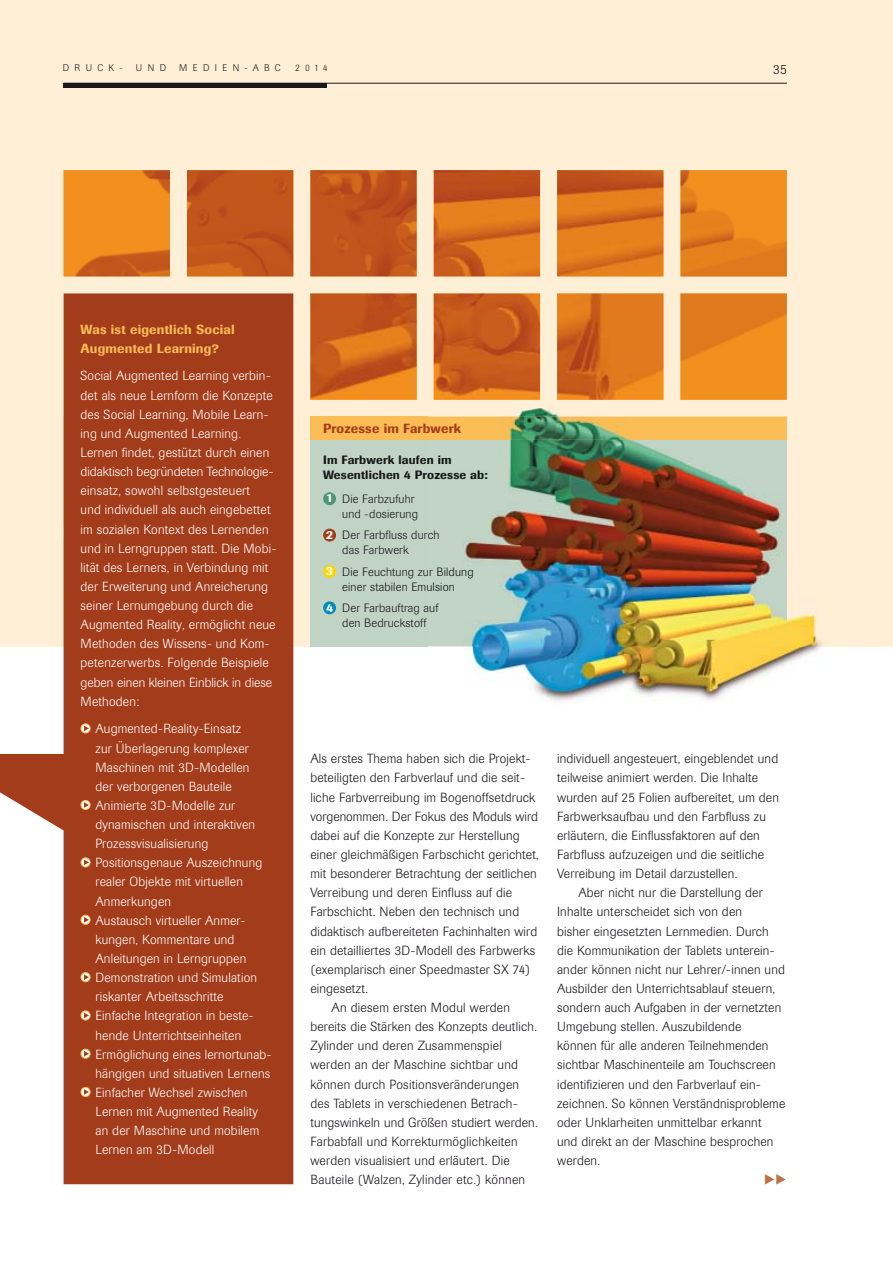
<style>
.page{position:relative;width:893px;height:1263px;background:#fff}
.page>*{position:absolute;margin:0;border:0;box-sizing:border-box;transform-origin:0 0}
.t1{font:300 13.5px "Berthold Imago BQ";color:#1a171b}
.t2{font:13.5px "European Pi Three";color:#bc7148}
.t3{font:300 13.2px/19.2px "Berthold Imago BQ";letter-spacing:.015em;color:#1a171b}
.t4{font:300 13.2px/19.2px "Berthold Imago BQ";letter-spacing:.015em;color:#fff}
.t5{font:500 13.2px/19.2px "Berthold Imago BQ";letter-spacing:.015em;color:#fabc55}
.t6{font:500 13.2px "Berthold Imago BQ";letter-spacing:.015em;color:#a33c1b}
.t7{font:300 12px/15px "Berthold Imago BQ";letter-spacing:.015em;color:#1a171b;text-align:center}
.t8{font:500 12px/15px "Berthold Imago BQ";letter-spacing:.015em;color:#1a171b}
.t9{font:300 9.6px "Berthold Imago BQ";letter-spacing:.56em;color:#1a171b}
.s1{color:#0e1516}
.s2{font-weight:500;color:#fff}
</style>
<div class="page">
<div style="left:0;top:0;width:892px;height:647px;background:#ffefd7"></div>
<svg style="left:64px;top:170px;width:722px;height:230px"></svg>
<img style="left:680px;top:293px;width:106px;height:107px">
<img style="left:557px;top:293px;width:106px;height:107px">
<img style="left:433px;top:293px;width:107px;height:107px">
<img style="left:310px;top:293px;width:106px;height:107px">
<img style="left:680px;top:170px;width:106px;height:106px">
<img style="left:557px;top:170px;width:106px;height:106px">
<img style="left:433px;top:170px;width:107px;height:106px">
<img style="left:310px;top:170px;width:106px;height:106px">
<img style="left:187px;top:170px;width:106px;height:106px">
<img style="left:64px;top:170px;width:106px;height:106px">
<svg style="left:0;top:293px;width:293px;height:891px;fill:#a33c1b"></svg>
<div style="left:310px;top:424px;width:476px;height:222px;background:#c1d3c5"></div>
<div style="left:310px;top:417px;width:476px;height:23px;background:#fabc55"></div>
<hr style="left:64px;top:83px;width:722px;height:1px;background:#1a171b">
<hr style="left:64px;top:83px;width:263px;height:4px;background:#1a171b">
<div style="left:81px;top:724px;width:9px;height:9px;background:#fff;border-radius:50%"></div>
<div style="left:81px;top:724px;width:9px;height:9px;border:1px solid #fabc55;border-radius:50%"></div>
<svg style="left:84px;top:726px;width:5px;height:5px"></svg>
<div style="left:81px;top:800px;width:9px;height:10px;background:#fff;border-radius:50%"></div>
<div style="left:81px;top:800px;width:9px;height:10px;border:1px solid #fabc55;border-radius:50%"></div>
<svg style="left:84px;top:802px;width:5px;height:6px"></svg>
<div style="left:81px;top:858px;width:9px;height:9px;background:#fff;border-radius:50%"></div>
<div style="left:81px;top:857px;width:9px;height:10px;border:1px solid #fabc55;border-radius:50%"></div>
<svg style="left:84px;top:860px;width:5px;height:5px"></svg>
<div style="left:81px;top:915px;width:9px;height:9px;background:#fff;border-radius:50%"></div>
<div style="left:81px;top:915px;width:9px;height:10px;border:1px solid #fabc55;border-radius:50%"></div>
<svg style="left:84px;top:917px;width:5px;height:6px"></svg>
<div style="left:81px;top:973px;width:9px;height:9px;background:#fff;border-radius:50%"></div>
<div style="left:81px;top:972px;width:9px;height:10px;border:1px solid #fabc55;border-radius:50%"></div>
<svg style="left:84px;top:974px;width:5px;height:6px"></svg>
<div style="left:81px;top:1011px;width:9px;height:9px;background:#fff;border-radius:50%"></div>
<div style="left:81px;top:1011px;width:9px;height:9px;border:1px solid #fabc55;border-radius:50%"></div>
<svg style="left:84px;top:1013px;width:5px;height:5px"></svg>
<div style="left:81px;top:1049px;width:9px;height:9px;background:#fff;border-radius:50%"></div>
<div style="left:81px;top:1049px;width:9px;height:10px;border:1px solid #fabc55;border-radius:50%"></div>
<svg style="left:84px;top:1051px;width:5px;height:6px"></svg>
<div style="left:81px;top:1087px;width:9px;height:10px;background:#fff;border-radius:50%"></div>
<div style="left:81px;top:1087px;width:9px;height:10px;border:1px solid #fabc55;border-radius:50%"></div>
<svg style="left:84px;top:1089px;width:5px;height:6px"></svg>
<div style="left:323px;top:492px;width:13px;height:13px;background:#4f9573;border-radius:50%"></div>
<div style="left:323px;top:529px;width:13px;height:13px;background:#a33c1b;border-radius:50%"></div>
<div style="left:323px;top:565px;width:13px;height:13px;background:#ffd500;border-radius:50%"></div>
<div style="left:323px;top:601px;width:13px;height:13px;background:#008dbb;border-radius:50%"></div>
<img style="left:465px;top:647px;width:355px;height:54px">
<img style="left:428px;top:408px;width:359px;height:47px">
<img style="left:747px;top:455px;width:75px;height:192px">
<img style="left:428px;top:646px;width:319px;height:1px">
<img style="left:428px;top:417px;width:358px;height:229px">
<img style="left:428px;top:424px;width:33px;height:10px">
<img style="left:428px;top:456px;width:23px;height:9px">
<img style="left:428px;top:471px;width:59px;height:9px">
<svg style="left:428px;top:531px;width:11px;height:8px"></svg>
<img style="left:428px;top:567px;width:45px;height:11px">
<img style="left:428px;top:582px;width:26px;height:9px">
<svg style="left:428px;top:604px;width:11px;height:11px"></svg>
<p class="t9" style="left:63px;top:64px;width:62px">DRUCK-</p>
<p class="t9" style="left:136px;top:64px;width:32px">UND</p>
<p class="t9" style="left:179px;top:64px;width:103px">MEDIEN-ABC</p>
<p class="t9" style="left:295px;top:64px;width:34px">2014</p>
<p class="t1" style="left:773px;top:64px;width:15px">35</p>
<p class="t5" style="left:81px;top:321px;width:155px">Was ist eigentlich Social<br>Augmented Learning?</p>
<p class="t4" style="left:81px;top:368px;width:197px">Social Augmented Learning verbin&shy;det als neue Lernform die Konzepte des Social Learning, Mobile Learn&shy;ing und Augmented Learning.<br>Lernen findet, gestützt durch einen didaktisch begründeten Technologie&shy;einsatz, sowohl selbstgesteuert<br>und individuell als auch eingebettet im sozialen Kontext des Lernenden und in Lerngruppen statt. Die Mobi&shy;lität des Lerners, in Verbindung mit der Erweiterung und Anreicherung seiner Lernumgebung durch die Augmented Reality, ermöglicht neue Methoden des Wissens- und Kom&shy;petenzerwerbs. Folgende Beispiele geben einen kleinen Einblick in diese Methoden:</p>
<p class="t4" style="left:95px;top:720px;width:177px">Augmented-Reality-Einsatz<br>zur Überlagerung komplexer<br>Maschinen mit 3D-Modellen<br>der verborgenen Bauteile<br>Animierte 3D-Modelle zur dynamischen und interaktiven<br>Prozessvisualisierung<br>Positionsgenaue Auszeichnung realer Objekte mit virtuellen<br>Anmerkungen<br>Austausch virtueller Anmer&shy;kungen, Kommentare und<br>Anleitungen in Lerngruppen<br>Demonstration und Simulation riskanter Arbeitsschritte<br>Einfache Integration in beste&shy;hende Unterrichtseinheiten<br>Ermöglichung eines lernortunab&shy;hängigen und situativen Lernens<br>Einfacher Wechsel zwischen<br>Lernen mit Augmented Reality an der Maschine und mobilem<br>Lernen am 3D-Modell</p>
<p class="t6" style="left:323px;top:424px;width:140px">Prozesse im Farbwerk</p>
<p class="t8" style="left:323px;top:454px;width:166px">Im Farbwerk laufe<span class="s1">n im<br></span>Wesentlichen 4 Pr<span class="s1">ozesse ab:</span></p>
<p class="t7" style="left:326px;top:492px;width:93px;text-align:right"><span class="s2">1</span> Die Farbzufuhr und -dosierung</p>
<p class="t7" style="left:342px;top:529px;width:99px;text-align:left;text-indent:-16px"><span class="s2">2</span> Der Farbfluss dur<span class="s1">ch </span>das Farbwerk</p>
<p class="t7" style="left:326px;top:565px;width:149px"><span class="s2">3</span> Die Feuchtung zu<span class="s1">r Bildung </span>einer stabilen Em<span class="s1">ulsion</span></p>
<p class="t7" style="left:326px;top:602px;width:114px"><span class="s2">4</span> Der Farbauftrag <span class="s1">auf </span>den Bedruckstoff</p>
<p class="t3" style="left:310px;top:750px;width:222px">Als erstes Thema haben sich die Projekt-</p>
<p class="t3" style="left:310px;top:770px;width:216px">beteiligten den Farbverlauf und die seit-</p>
<p class="t3" style="left:310px;top:789px;width:226px">liche Farbverreibung im Bogenoffsetdruck</p>
<p class="t3" style="left:310px;top:808px;width:229px">vorgenommen. Der Fokus des Moduls wird</p>
<p class="t3" style="left:310px;top:827px;width:211px">dabei auf die Konzepte zur Herstellung</p>
<p class="t3" style="left:310px;top:846px;width:230px">einer gleichmäßigen Farbschicht gerichtet,</p>
<p class="t3" style="left:310px;top:865px;width:228px">mit besonderer Betrachtung der seitlichen</p>
<p class="t3" style="left:310px;top:884px;width:203px">Verreibung und deren Einfluss auf die</p>
<p class="t3" style="left:310px;top:903px;width:210px">Farbschicht. Neben den technisch und</p>
<p class="t3" style="left:310px;top:923px;width:228px">didaktisch aufbereiteten Fachinhalten wird</p>
<p class="t3" style="left:310px;top:942px;width:226px">ein detailliertes 3D-Modell des Farbwerks</p>
<p class="t3" style="left:310px;top:961px;width:221px">(exemplarisch einer Speedmaster SX 74)</p>
<p class="t3" style="left:310px;top:980px;width:59px">eingesetzt.</p>
<p class="t3" style="left:331px;top:999px;width:180px">An diesem ersten Modul werden</p>
<p class="t3" style="left:310px;top:1018px;width:228px">bereits die Stärken des Konzepts deutlich.</p>
<p class="t3" style="left:310px;top:1037px;width:193px">Zylinder und deren Zusammenspiel</p>
<p class="t3" style="left:310px;top:1057px;width:209px">werden an der Maschine sichtbar und</p>
<p class="t3" style="left:310px;top:1076px;width:210px">können durch Positionsveränderungen</p>
<p class="t3" style="left:310px;top:1095px;width:209px">des Tablets in verschiedenen Betrach-</p>
<p class="t3" style="left:310px;top:1114px;width:229px">tungswinkeln und Größen studiert werden.</p>
<p class="t3" style="left:310px;top:1133px;width:209px">Farbabfall und Korrekturmöglichkeiten</p>
<p class="t3" style="left:310px;top:1152px;width:201px">werden visualisiert und erläutert. Die</p>
<p class="t3" style="left:310px;top:1171px;width:216px">Bauteile (Walzen, Zylinder etc.) können</p>
<p class="t3" style="left:557px;top:750px;width:223px">individuell angesteuert, eingeblendet und teilweise animiert werden. Die Inhalte wurden auf 25 Folien aufbereitet, um den Farbwerksaufbau und den Farbfluss zu erläutern, die Einflussfaktoren auf den Farbfluss aufzuzeigen und die seitliche Verreibung im Detail darzustellen.</p>
<p class="t3" style="left:557px;top:884px;width:230px;text-indent:21px">Aber nicht nur die Darstellung der Inhalte unterscheidet sich von den<br>bisher eingesetzten Lernmedien. Durch die Kommunikation der Tablets unterein&shy;ander können nicht nur Lehrer/-innen und Ausbilder den Unterrichtsablauf steuern, sondern auch Aufgaben in der vernetzten Umgebung stellen. Auszubildende<br>können für alle anderen Teilnehmenden sichtbar Maschinenteile am Touchscreen identifizieren und den Farbverlauf ein&shy;zeichnen. So können Verständnisprobleme oder Unklarheiten unmittelbar erkannt<br>und direkt an der Maschine besprochen werden.</p>
<p class="t2" style="left:764px;top:1171px;width:24px">--</p>
</div>
